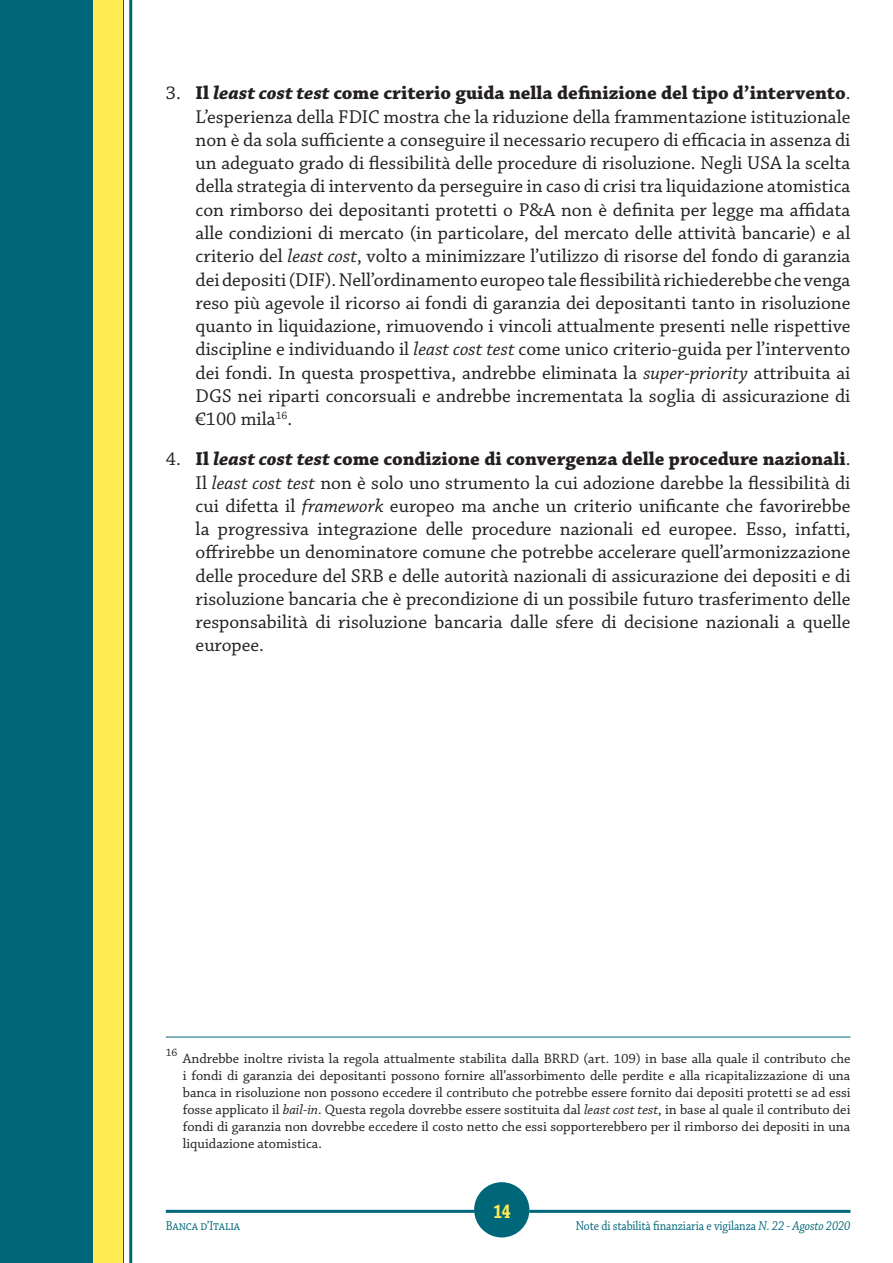
<style>
.page{position:relative;width:893px;height:1263px;background:#fff}
.page>*{position:absolute;margin:0;border:0;box-sizing:border-box;transform-origin:0 0}
.t1{font:700 21px "Chaparral Pro";color:#ffeb52;scale:.75 1}
.elenco_numerato{font:19.5px/23.2px "Chaparral Pro";color:#231f20;text-align:justify}
.Nota{font:14.25px/17.1px "Chaparral Pro";color:#231f20;text-align:justify}
.t2{font:13.5px "Chaparral Pro";letter-spacing:-.01em;color:#00677a;scale:.87 1}
.Nota-2{font:11.4px "Chaparral Pro";color:#231f20}
.s1{font-weight:700}
.s2{font-weight:700;font-style:italic}
.s3{font-style:italic}
</style>
<div class="page">
<svg style="left:474px;top:1215px;width:53px;height:23px"></svg>
<hr style="left:166px;top:1210px;width:308px;height:3px;background:#00677a">
<hr style="left:529px;top:1210px;width:321px;height:3px;background:#00677a">
<div style="left:474px;top:1182px;width:55px;height:55px;background:#00677a;border-radius:50%"></div>
<div style="left:0;top:0;width:123px;height:1263px;background:#00677a"></div>
<div style="left:94px;top:0;width:29px;height:1263px;background:#ffeb52"></div>
<hr style="left:129px;top:0;width:3px;height:1263px;background:#00677a">
<hr style="left:166px;top:1037px;width:684px;height:1px;background:#00677a">
<p class="elenco_numerato" style="left:196px;top:82px;width:656px;text-indent:-30px">3. <span class="s1">Il</span> <span class="s2">least cost test</span> <span class="s1">come criterio guida nella definizione del tipo d’intervento</span>.<br>L’esperienza della FDIC mostra che la riduzione della frammentazione istituzionale non è da sola sufficiente a conseguire il necessario recupero di efficacia in assenza di un adeguato grado di flessibilità delle procedure di risoluzione. Negli USA la scelta della strategia di intervento da perseguire in caso di crisi tra liquidazione atomistica con rimborso dei depositanti protetti o P&amp;A non è definita per legge ma affidata alle condizioni di mercato (in particolare, del mercato delle attività bancarie) e al criterio del <span class="s3">least cost</span>, volto a minimizzare l’utilizzo di risorse del fondo di garanzia dei depositi (DIF). Nell’ordinamento europeo tale flessibilità richiederebbe che venga reso più agevole il ricorso ai fondi di garanzia dei depositanti tanto in risoluzione quanto in liquidazione, rimuovendo i vincoli attualmente presenti nelle rispettive discipline e individuando il <span class="s3">least cost test</span> come unico criterio-guida per l’intervento dei fondi. In questa prospettiva, andrebbe eliminata la <span class="s3">super-priority</span> attribuita ai DGS nei riparti concorsuali e andrebbe incrementata la soglia di assicurazione di €100 mila<sup>16</sup>.</p>
<p class="elenco_numerato" style="left:196px;top:448px;width:656px;text-indent:-30px">4. <span class="s1">Il</span> <span class="s2">least cost test</span> <span class="s1">come condizione di convergenza delle procedure nazionali</span>.<br>Il <span class="s3">least cost test</span> non è solo uno strumento la cui adozione darebbe la flessibilità di cui difetta il <span class="s3">framework</span> europeo ma anche un criterio unificante che favorirebbe la progressiva integrazione delle procedure nazionali ed europee. Esso, infatti, offrirebbe un denominatore comune che potrebbe accelerare quell’armonizzazione delle procedure del SRB e delle autorità nazionali di assicurazione dei depositi e di risoluzione bancaria che è precondizione di un possibile futuro trasferimento delle responsabilità di risoluzione bancaria dalle sfere di decisione nazionali a quelle europee.</p>
<p class="Nota-2" style="left:166px;top:1046px;width:13px">16</p>
<p class="Nota" style="left:183px;top:1050px;width:669px">Andrebbe inoltre rivista la regola attualmente stabilita dalla BRRD (art. 109) in base alla quale il contributo che i fondi di garanzia dei depositanti possono fornire all’assorbimento delle perdite e alla ricapitalizzazione di una banca in risoluzione non possono eccedere il contributo che potrebbe essere fornito dai depositi protetti se ad essi fosse applicato il <span class="s3">bail-in</span>. Questa regola dovrebbe essere sostituita dal <span class="s3">least cost test</span>, in base al quale il contributo dei fondi di garanzia non dovrebbe eccedere il costo netto che essi sopporterebbero per il rimborso dei depositi in una liquidazione atomistica.</p>
<p class="t1" style="left:494px;top:1198px;width:25px">14</p>
<p class="t2" style="left:166px;top:1219px;width:87px">Banca d’Italia</p>
<p class="t2" style="left:576px;top:1219px;width:317px">Note di stabilità finanziaria e vigilanza <span class="s3">N. 22 - Agosto 2020</span></p>
</div>
